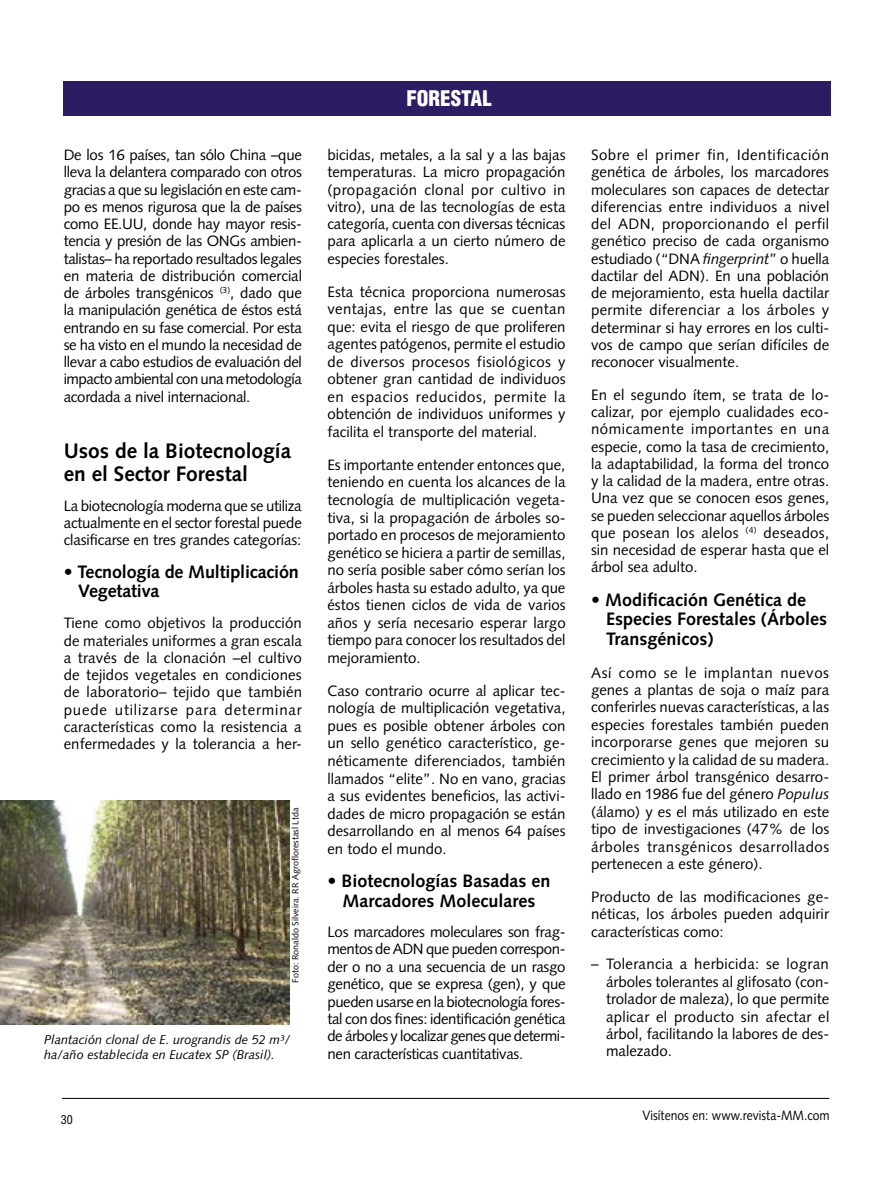
<style>
.page{position:relative;width:893px;height:1191px;background:#fff}
.page>*{position:absolute;margin:0;border:0;box-sizing:border-box;transform-origin:0 0}
.t1{font:700 21px/22.5px "Syntax";color:#000}
.t2{font:900 condensed 21px "Helvetica";color:#fff}
.t3{font:700 18px/19.5px "Syntax";color:#000}
.t4{font:15px/17.2px "Syntax";color:#000;text-align:justify}
.t5{font:13.5px "Syntax";color:#000;scale:.9 1}
.t6{font:italic 12.75px/15.3px "Syntax";color:#000}
.t7{font:condensed 12px "Helvetica";color:#000}
.t8{font:9px "Syntax";color:#000}
.s1{font-style:italic}
</style>
<div class="page">
<hr style="left:62px;top:1098px;width:767px;height:1px;background:#000">
<img style="left:0;top:800px;width:289px;height:224px">
<div style="left:64px;top:81px;width:767px;height:35px;background:#2c1c63"></div>
<p class="t4" style="left:64px;top:146px;width:240px">De los 16 países, tan sólo China –que lleva la delantera comparado con otros gracias a que su legislación en este cam&shy;po es menos rigurosa que la de países como EE.UU, donde hay mayor resis&shy;tencia y presión de las ONGs ambien&shy;talistas– ha reportado resultados legales en materia de distribución comercial de árboles transgénicos <sup>(3)</sup>, dado que la manipulación genética de éstos está entrando en su fase comercial. Por esta se ha visto en el mundo la necesidad de llevar a cabo estudios de evaluación del impacto ambiental con una metodología acordada a nivel internacional.</p>
<h1 class="t1" style="left:64px;top:440px;width:229px">Usos de la Biotecnología en el Sector Forestal</h1>
<p class="t4" style="left:64px;top:497px;width:240px">La biotecnología moderna que se utiliza actualmente en el sector forestal puede clasificarse en tres grandes categorías:</p>
<p class="t3" style="left:78px;top:561px;width:222px;text-indent:-14px">• Tecnología de Multiplicación<br>Vegetativa</p>
<p class="t4" style="left:64px;top:614px;width:240px">Tiene como objetivos la producción de materiales uniformes a gran escala a través de la clonación –el cultivo de tejidos vegetales en condiciones de laboratorio– tejido que también puede utilizarse para determinar características como la resistencia a enfermedades y la tolerancia a her-</p>
<p class="t8" style="left:290px;top:983px;width:176px;rotate:-90deg">Foto: Ronaldo Silveira. RR Agroflorestasl Ltda</p>
<p class="t6" style="left:44px;top:1031px;width:248px">Plantación clonal de E. urograndis de 52 m³/ ha/año establecida en Eucatex SP (Brasil).</p>
<h1 class="t2" style="left:406px;top:85px;width:87px">FORESTAL</h1>
<p class="t4" style="left:327px;top:146px;width:240px">bicidas, metales, a la sal y a las bajas temperaturas. La micro propagación (propagación clonal por cultivo in vitro), una de las tecnologías de esta categoría, cuenta con diversas técnicas para aplicarla a un cierto número de especies forestales.</p>
<p class="t4" style="left:327px;top:282px;width:240px">Esta técnica proporciona numerosas ventajas, entre las que se cuentan que: evita el riesgo de que proliferen agentes patógenos, permite el estudio de diversos procesos fisiológicos y obtener gran cantidad de individuos en espacios reducidos, permite la obtención de individuos uniformes y facilita el transporte del material.</p>
<p class="t4" style="left:327px;top:456px;width:240px">Es importante entender entonces que, teniendo en cuenta los alcances de la tecnología de multiplicación vegeta&shy;tiva, si la propagación de árboles so&shy;portado en procesos de mejoramiento genético se hiciera a partir de semillas, no sería posible saber cómo serían los árboles hasta su estado adulto, ya que éstos tienen ciclos de vida de varios años y sería necesario esperar largo tiempo para conocer los resultados del mejoramiento.</p>
<p class="t4" style="left:327px;top:682px;width:240px">Caso contrario ocurre al aplicar tec&shy;nología de multiplicación vegetativa, pues es posible obtener árboles con un sello genético característico, ge&shy;néticamente diferenciados, también llamados “elite”. No en vano, gracias a sus evidentes beneficios, las activi&shy;dades de micro propagación se están desarrollando en al menos 64 países en todo el mundo.</p>
<p class="t3" style="left:327px;top:871px;width:224px;text-align:center">• Biotecnologías Basadas en<br>Marcadores Moleculares</p>
<p class="t4" style="left:327px;top:923px;width:240px">Los marcadores moleculares son frag&shy;mentos de ADN que pueden correspon&shy;der o no a una secuencia de un rasgo genético, que se expresa (gen), y que pueden usarse en la biotecnología fores&shy;tal con dos fines: identificación genética de árboles y localizar genes que determi&shy;nen características cuantitativas.</p>
<p class="t4" style="left:591px;top:146px;width:240px">Sobre el primer fin, Identificación genética de árboles, los marcadores moleculares son capaces de detectar diferencias entre individuos a nivel del ADN, proporcionando el perfil genético preciso de cada organismo estudiado (“DNA <span class="s1">fingerprint</span>” o huella dactilar del ADN). En una población de mejoramiento, esta huella dactilar permite diferenciar a los árboles y determinar si hay errores en los culti&shy;vos de campo que serían difíciles de reconocer visualmente.</p>
<p class="t4" style="left:591px;top:386px;width:240px">En el segundo ítem, se trata de lo&shy;calizar, por ejemplo cualidades eco&shy;nómicamente importantes en una especie, como la tasa de crecimiento, la adaptabilidad, la forma del tronco y la calidad de la madera, entre otras.<br>Una vez que se conocen esos genes, se pueden seleccionar aquellos árboles que posean los alelos <sup>(4)</sup> deseados, sin necesidad de esperar hasta que el árbol sea adulto.</p>
<p class="t3" style="left:606px;top:590px;width:222px;text-indent:-15px">• Modificación Genética de<br>Especies Forestales (Árboles<br>Transgénicos)</p>
<p class="t4" style="left:591px;top:663px;width:240px">Así como se le implantan nuevos genes a plantas de soja o maíz para conferirles nuevas características, a las especies forestales también pueden incorporarse genes que mejoren su crecimiento y la calidad de su madera.<br>El primer árbol transgénico desarro&shy;llado en 1986 fue del género <span class="s1">Populus </span>(álamo) y es el más utilizado en este tipo de investigaciones (47% de los árboles transgénicos desarrollados pertenecen a este género).</p>
<p class="t4" style="left:591px;top:888px;width:240px">Producto de las modificaciones ge&shy;néticas, los árboles pueden adquirir características como:</p>
<p class="t4" style="left:606px;top:955px;width:225px;text-indent:-15px">– Tolerancia a herbicida: se logran árboles tolerantes al glifosato (con&shy;trolador de maleza), lo que permite aplicar el producto sin afectar el árbol, facilitando la labores de des&shy;malezado.</p>
<p class="t7" style="left:61px;top:1112px;width:13px">30</p>
<p class="t5" style="left:643px;top:1107px;width:209px">Visítenos en: www.revista-MM.com</p>
</div>
